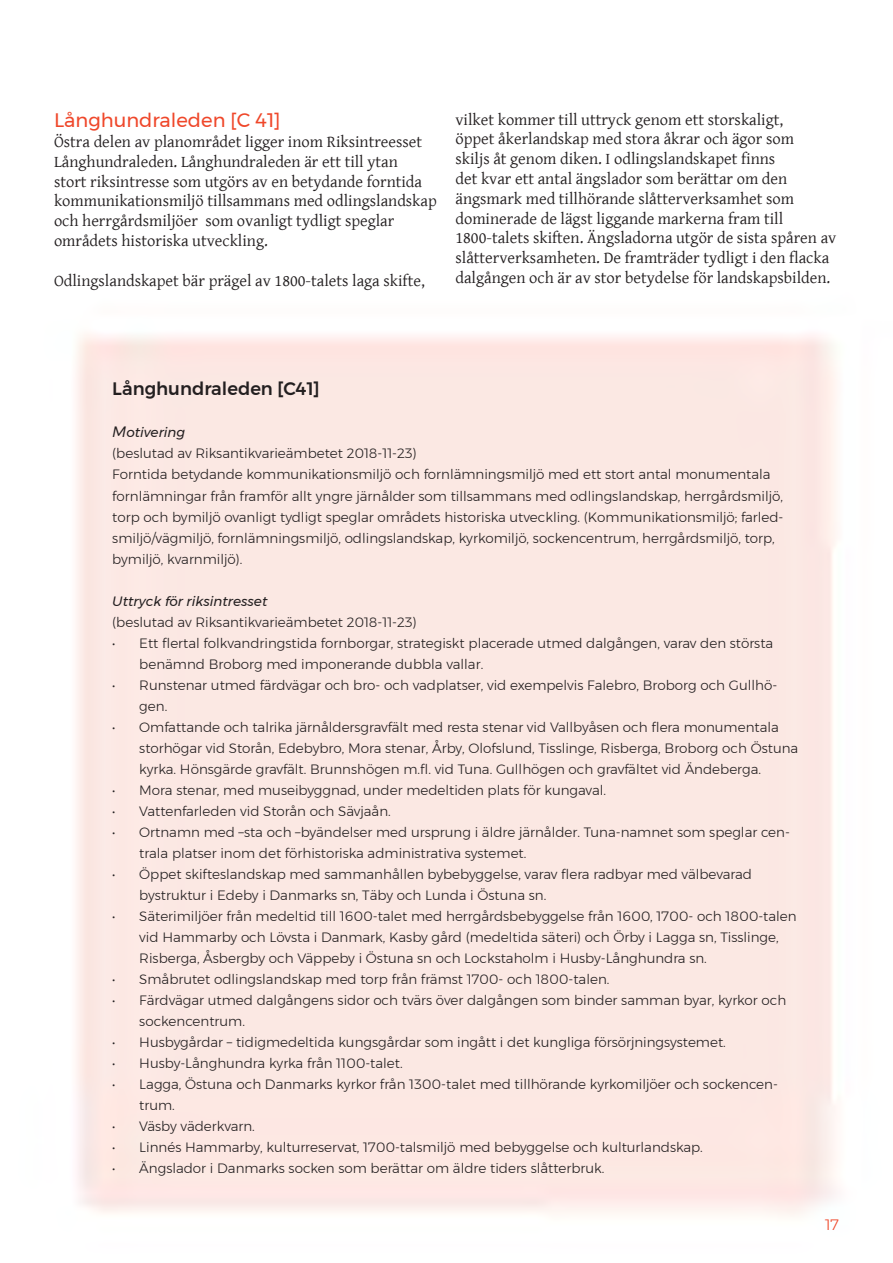
<style>
.page{position:relative;width:893px;height:1263px;background:#fff}
.page>*{position:absolute;margin:0;border:0;box-sizing:border-box;transform-origin:0 0}
.t1{font:19.5px "Montserrat";color:#ef472a}
.t2{font:500 18px "Montserrat";color:#231f20}
.t3{font:16.5px/19.8px "Gentium Basic";color:#231f20}
.t4{font:300 15px "Montserrat";color:#ef472a}
.faktatext{font:300 13.5px/21px "Montserrat";color:#231f20}
.faktatext-2{font:italic 13.5px "Montserrat";color:#231f20}
.s1{font-size:15px}
</style>
<div class="page">
<p class="t1" style="left:54px;top:105px;width:228px">Långhundraleden [C 41]</p>
<p class="t3" style="left:54px;top:131px;width:384px">Östra delen av planområdet ligger inom Riksintreesset Långhundraleden. Långhundraleden är ett till ytan<br>stort riksintresse som utgörs av en betydande forntida kommunikationsmiljö tillsammans med odlingslandskap och herrgårdsmiljöer som ovanligt tydligt speglar områdets historiska utveckling.</p>
<p class="t3" style="left:54px;top:270px;width:372px">Odlingslandskapet bär prägel av 1800-talets laga skifte,</p>
<p class="t3" style="left:455px;top:109px;width:382px">vilket kommer till uttryck genom ett storskaligt,<br>öppet åkerlandskap med stora åkrar och ägor som<br>skiljs åt genom diken. I odlingslandskapet finns<br>det kvar ett antal ängslador som berättar om den ängsmark med tillhörande slåtterverksamhet som dominerade de lägst liggande markerna fram till 1800-talets skiften. Ängsladorna utgör de sista spåren av slåtterverksamheten. De framträder tydligt i den flacka dalgången och är av stor betydelse för landskapsbilden.</p>
<p class="t2" style="left:112px;top:375px;width:209px">Långhundraleden [C41]</p>
<p class="faktatext-2" style="left:112px;top:422px;width:74px"><span class="s1">M</span>otivering</p>
<p class="faktatext" style="left:112px;top:443px;width:306px">(beslutad av Riksantikvarieämbetet 2018-11-23)</p>
<p class="faktatext" style="left:112px;top:464px;width:673px">Forntida betydande kommunikationsmiljö och fornlämningsmiljö med ett stort antal monumentala fornlämningar från framför allt yngre järnålder som tillsammans med odlingslandskap, herrgårdsmiljö, torp och bymiljö ovanligt tydligt speglar områdets historiska utveckling. (Kommunikationsmiljö; farled&shy;smiljö/vägmiljö, fornlämningsmiljö, odlingslandskap, kyrkomiljö, sockencentrum, herrgårdsmiljö, torp, bymiljö, kvarnmiljö).</p>
<p class="faktatext-2" style="left:112px;top:590px;width:157px">Uttryck för riksintresset</p>
<p class="faktatext" style="left:112px;top:611px;width:306px">(beslutad av Riksantikvarieämbetet 2018-11-23)</p>
<p class="faktatext" style="left:139px;top:632px;width:635px;text-indent:-27px">• Ett flertal folkvandringstida fornborgar, strategiskt placerade utmed dalgången, varav den största benämnd Broborg med imponerande dubbla vallar.</p>
<p class="faktatext" style="left:139px;top:674px;width:639px;text-indent:-27px">• Runstenar utmed färdvägar och bro- och vadplatser, vid exempelvis Falebro, Broborg och Gullhö&shy;gen.</p>
<p class="faktatext" style="left:139px;top:716px;width:660px;text-indent:-27px">• Omfattande och talrika järnåldersgravfält med resta stenar vid Vallbyåsen och flera monumentala storhögar vid Storån, Edebybro, Mora stenar, Årby, Olofslund, Tisslinge, Risberga, Broborg och Östuna kyrka. Hönsgärde gravfält. Brunnshögen m.fl. vid Tuna. Gullhögen och gravfältet vid Ändeberga.</p>
<p class="faktatext" style="left:112px;top:779px;width:495px">• Mora stenar, med museibyggnad, under medeltiden plats för kungaval.</p>
<p class="faktatext" style="left:112px;top:800px;width:280px">• Vattenfarleden vid Storån och Sävjaån.</p>
<p class="faktatext" style="left:139px;top:821px;width:652px;text-indent:-27px">• Ortnamn med –sta och –byändelser med ursprung i äldre järnålder. Tuna-namnet som speglar cen&shy;trala platser inom det förhistoriska administrativa systemet.</p>
<p class="faktatext" style="left:139px;top:863px;width:614px;text-indent:-27px">• Öppet skifteslandskap med sammanhållen bybebyggelse, varav flera radbyar med välbevarad bystruktur i Edeby i Danmarks sn, Täby och Lunda i Östuna sn.</p>
<p class="faktatext" style="left:139px;top:905px;width:659px;text-indent:-27px">• Säterimiljöer från medeltid till 1600-talet med herrgårdsbebyggelse från 1600, 1700- och 1800-talen vid Hammarby och Lövsta i Danmark, Kasby gård (medeltida säteri) och Örby i Lagga sn, Tisslinge,<br>Risberga, Åsbergby och Väppeby i Östuna sn och Lockstaholm i Husby-Långhundra sn.</p>
<p class="faktatext" style="left:112px;top:968px;width:499px">• Småbrutet odlingslandskap med torp från främst 1700- och 1800-talen.</p>
<p class="faktatext" style="left:139px;top:989px;width:649px;text-indent:-27px">• Färdvägar utmed dalgångens sidor och tvärs över dalgången som binder samman byar, kyrkor och sockencentrum.</p>
<p class="faktatext" style="left:112px;top:1031px;width:615px">• Husbygårdar – tidigmedeltida kungsgårdar som ingått i det kungliga försörjningsystemet.</p>
<p class="faktatext" style="left:112px;top:1052px;width:292px">• Husby-Långhundra kyrka från 1100-talet.</p>
<p class="faktatext" style="left:139px;top:1073px;width:640px;text-indent:-27px">• Lagga, Östuna och Danmarks kyrkor från 1300-talet med tillhörande kyrkomiljöer och sockencen&shy;trum.</p>
<p class="faktatext" style="left:112px;top:1115px;width:144px">• Väsby väderkvarn.</p>
<p class="faktatext" style="left:112px;top:1136px;width:592px">• Linnés Hammarby, kulturreservat, 1700-talsmiljö med bebyggelse och kulturlandskap.</p>
<p class="faktatext" style="left:112px;top:1157px;width:494px">• Ängslador i Danmarks socken som berättar om äldre tiders slåtterbruk.</p>
<p class="t4" style="left:825px;top:1213px;width:15px">17</p>
</div>
